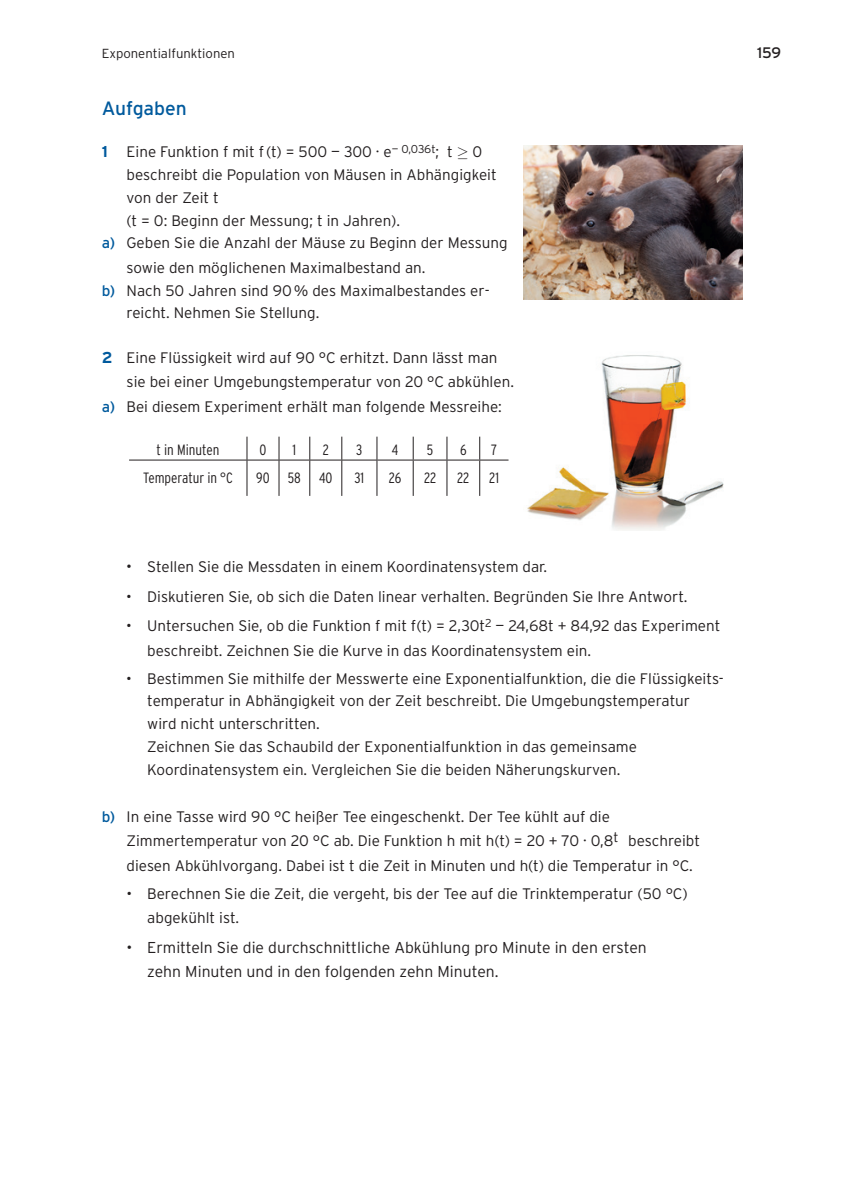
<style>
.page{position:relative;width:844px;height:1191px;background:#fff}
.page>*{position:absolute;margin:0;border:0;box-sizing:border-box;transform-origin:0 0}
.t1{font:19.25px "Interstate";color:#015a9d}
.MO_Fliesstext{font:300 15.75px/24.5px "Interstate";color:#231f20}
.MO_Fliesstext-2{font:300 15.22px/22.8px "Interstate";color:#231f20}
.MO_Fliesstext_mA{font:300 15.22px/24.5px "Interstate";color:#231f20}
.t2{font:15.22px "Interstate";color:#231f20}
.MO_Tabelle_ztr{font:300 condensed 14.88px "Interstate";color:#231f20}
.t3{font:300 13.12px "Interstate";color:#231f20}
.s1{font-weight:700;font-size:15.75px;color:#015a9d}
.s2{font-family:"Uni Math";font-weight:400}
.s3{font-weight:400;color:#015a9d}
.s4{font-size:15.75px}
</style>
<div class="page">
<svg style="left:278px;top:436px;width:1px;height:24px"></svg>
<svg style="left:309px;top:436px;width:1px;height:24px"></svg>
<svg style="left:341px;top:436px;width:1px;height:24px"></svg>
<svg style="left:376px;top:436px;width:1px;height:24px"></svg>
<hr style="left:247px;top:460px;width:32px;height:1px;background:#231f20">
<hr style="left:279px;top:460px;width:31px;height:1px;background:#231f20">
<hr style="left:278px;top:460px;width:1px;height:36px;background:#231f20">
<hr style="left:310px;top:460px;width:32px;height:1px;background:#231f20">
<hr style="left:309px;top:460px;width:1px;height:36px;background:#231f20">
<hr style="left:342px;top:460px;width:35px;height:1px;background:#231f20">
<hr style="left:341px;top:460px;width:1px;height:36px;background:#231f20">
<hr style="left:376px;top:460px;width:1px;height:36px;background:#231f20">
<svg style="left:129px;top:436px;width:118px;height:24px"></svg>
<hr style="left:129px;top:460px;width:118px;height:1px;background:#231f20">
<hr style="left:246px;top:460px;width:1px;height:36px;background:#231f20">
<svg style="left:412px;top:436px;width:1px;height:23px"></svg>
<svg style="left:446px;top:436px;width:1px;height:23px"></svg>
<hr style="left:377px;top:459px;width:36px;height:1px;background:#231f20">
<hr style="left:413px;top:459px;width:34px;height:1px;background:#231f20">
<hr style="left:412px;top:460px;width:1px;height:36px;background:#231f20">
<hr style="left:447px;top:459px;width:32px;height:1px;background:#231f20">
<hr style="left:446px;top:460px;width:1px;height:36px;background:#231f20">
<svg style="left:479px;top:436px;width:29px;height:24px"></svg>
<hr style="left:479px;top:460px;width:1px;height:36px;background:#231f20">
<img style="left:523px;top:146px;width:219px;height:153px">
<img style="left:527px;top:355px;width:197px;height:175px">
<p class="t3" style="left:102px;top:46px;width:135px">Exponentialfunktionen</p>
<p class="t2" style="left:756px;top:44px;width:26px">159</p>
<p class="t1" style="left:102px;top:97px;width:87px">Aufgaben</p>
<p class="MO_Fliesstext-2" style="left:126px;top:140px;width:371px;text-indent:-25px"><span class="s1">1</span> Eine Funktion f mit f(t) = 500 — 300 · e<sup>—</sup> <sup>0,036t</sup>; t <span class="s2">≥</span> 0 beschreibt die Population von Mäusen in Abhängigkeit von der Zeit t<br>(t = 0: Beginn der Messung; t in Jahren).</p>
<p class="MO_Fliesstext-2" style="left:126px;top:231px;width:382px;line-height:24.5px;text-indent:-25px"><span class="s3">a)</span> Geben Sie die Anzahl der Mäuse zu Beginn der Messung sowie den möglichenen Maximalbestand an.</p>
<p class="MO_Fliesstext-2" style="left:126px;top:279px;width:364px;text-indent:-25px"><span class="s3">b)</span> Nach 50 Jahren sind 90% des Maximalbestandes er&shy;reicht. Nehmen Sie Stellung.</p>
<p class="MO_Fliesstext-2" style="left:126px;top:345px;width:389px;line-height:24.5px;text-indent:-25px"><span class="s1">2</span> Eine Flüssigkeit wird auf 90 °C erhitzt. Dann lässt man sie bei einer Umgebungstemperatur von 20 °C abkühlen.</p>
<p class="MO_Fliesstext-2" style="left:102px;top:395px;width:401px"><span class="s3">a)</span> Bei diesem Experiment erhält man folgende Messreihe:</p>
<p class="MO_Tabelle_ztr" style="left:156px;top:441px;width:64px">t in Minuten</p>
<p class="MO_Tabelle_ztr" style="left:259px;top:441px;width:8px">0</p>
<p class="MO_Tabelle_ztr" style="left:292px;top:441px;width:5px">1</p>
<p class="MO_Tabelle_ztr" style="left:322px;top:441px;width:8px">2</p>
<p class="MO_Tabelle_ztr" style="left:356px;top:441px;width:8px">3</p>
<p class="MO_Tabelle_ztr" style="left:391px;top:441px;width:8px">4</p>
<p class="MO_Tabelle_ztr" style="left:427px;top:441px;width:8px">5</p>
<p class="MO_Tabelle_ztr" style="left:460px;top:441px;width:8px">6</p>
<p class="MO_Tabelle_ztr" style="left:491px;top:441px;width:8px">7</p>
<p class="MO_Tabelle_ztr" style="left:143px;top:469px;width:91px">Temperatur in °C</p>
<p class="MO_Tabelle_ztr" style="left:256px;top:469px;width:15px">90</p>
<p class="MO_Tabelle_ztr" style="left:288px;top:469px;width:15px">58</p>
<p class="MO_Tabelle_ztr" style="left:319px;top:469px;width:15px">40</p>
<p class="MO_Tabelle_ztr" style="left:354px;top:469px;width:11px">31</p>
<p class="MO_Tabelle_ztr" style="left:389px;top:469px;width:14px">26</p>
<p class="MO_Tabelle_ztr" style="left:424px;top:469px;width:14px">22</p>
<p class="MO_Tabelle_ztr" style="left:457px;top:469px;width:14px">22</p>
<p class="MO_Tabelle_ztr" style="left:489px;top:469px;width:11px">21</p>
<p class="MO_Fliesstext-2" style="left:126px;top:555px;width:422px"><span class="s4">•</span> Stellen Sie die Messdaten in einem Koordinatensystem dar.</p>
<p class="MO_Fliesstext-2" style="left:126px;top:585px;width:562px">• Diskutieren Sie, ob sich die Daten linear verhalten. Begründen Sie Ihre Antwort.</p>
<p class="MO_Fliesstext-2" style="left:147px;top:613px;width:574px;line-height:24.5px;text-indent:-21px">• Untersuchen Sie, ob die Funktion f mit f(t) = 2,30t<sup>2</sup> — 24,68t + 84,92 das Experiment beschreibt. Zeichnen Sie die Kurve in das Koordinatensystem ein.</p>
<p class="MO_Fliesstext-2" style="left:126px;top:666px;width:598px">• Bestimmen Sie mithilfe der Messwerte eine Exponentialfunktion, die die Flüssigkeits-</p>
<p class="MO_Fliesstext-2" style="left:147px;top:689px;width:544px">temperatur in Abhängigkeit von der Zeit beschreibt. Die Umgebungstemperatur wird nicht unterschritten.</p>
<p class="MO_Fliesstext-2" style="left:147px;top:735px;width:491px">Zeichnen Sie das Schaubild der Exponentialfunktion in das gemeinsame<br>Koordinatensystem ein. Vergleichen Sie die beiden Näherungskurven.</p>
<p class="MO_Fliesstext-2" style="left:126px;top:804px;width:574px;line-height:24.5px;text-indent:-25px"><span class="s3">b)</span> In eine Tasse wird 90 °C heißer Tee eingeschenkt. Der Tee kühlt auf die<br>Zimmertemperatur von 20 °C ab. Die Funktion h mit h(t) = 20 + 70 · 0,8<sup>t</sup> beschreibt diesen Abkühlvorgang. Dabei ist t die Zeit in Minuten und h(t) die Temperatur in °C.</p>
<p class="MO_Fliesstext_mA" style="left:147px;top:880px;width:542px;text-indent:-21px">• Berechnen Sie die Zeit, die vergeht, bis der Tee auf die Trinktemperatur (50 °C) abgekühlt ist.</p>
<p class="MO_Fliesstext" style="left:147px;top:934px;width:501px;text-indent:-21px">• Ermitteln Sie die durchschnittliche Abkühlung pro Minute in den ersten zehn Minuten und in den folgenden zehn Minuten.</p>
</div>
